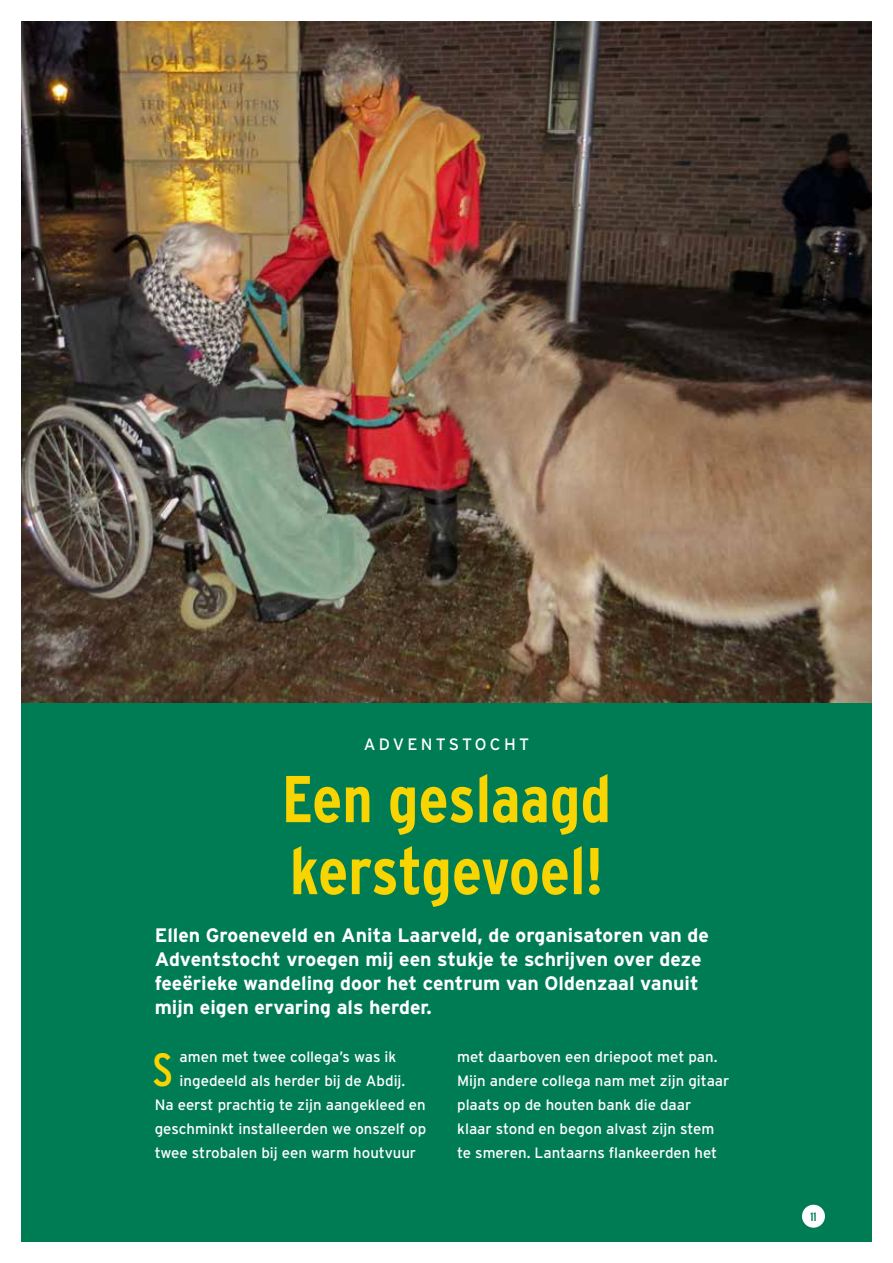
<style>
.page{position:relative;width:893px;height:1263px;background:#fff}
.page>*{position:absolute;margin:0;border:0;box-sizing:border-box;transform-origin:0 0}
.t1{font:700 condensed 66px/72px "Interstate";color:#f8d400}
.t2{font:condensed 46.5px "Interstate";color:#f8d400}
.t3{font:700 19.5px/24px "Interstate";color:#fff}
.t4{font:16.5px "Interstate";letter-spacing:.2em;color:#fff}
.t5{font:15px/24px "Interstate";color:#fff}
.t6{font:12.15px "Interstate Bold Comp";color:#007c54}
</style>
<div class="page">
<div style="left:21px;top:21px;width:851px;height:1221px;background:#007c54"></div>
<img style="left:21px;top:21px;width:851px;height:681px">
<div style="left:802px;top:1205px;width:23px;height:23px;background:#fff;border-radius:50%"></div>
<p class="t4" style="left:364px;top:735px;width:167px">ADVENTSTOCHT</p>
<h1 class="t1" style="left:282px;top:762px;width:331px">Een geslaagd kerstgevoel!</h1>
<h3 class="t3" style="left:155px;top:923px;width:556px">Ellen Groeneveld en Anita Laarveld, de organisatoren van de Adventstocht vroegen mij een stukje te schrijven over deze feeërieke wandeling door het centrum van Oldenzaal vanuit mijn eigen ervaring als herder.</h3>
<p class="t5" style="left:180px;top:1045px;width:218px">amen met twee collega’s was ik</p>
<p class="t5" style="left:180px;top:1069px;width:227px">ingedeeld als herder bij de Abdij.</p>
<p class="t5" style="left:155px;top:1093px;width:272px">Na eerst prachtig te zijn aangekleed en</p>
<p class="t5" style="left:155px;top:1117px;width:273px">geschminkt installeerden we onszelf op</p>
<p class="t5" style="left:155px;top:1141px;width:263px">twee strobalen bij een warm houtvuur</p>
<p class="t5" style="left:457px;top:1045px;width:274px">met daarboven een driepoot met pan.<br>Mijn andere collega nam met zijn gitaar plaats op de houten bank die daar klaar stond en begon alvast zijn stem te smeren. Lantaarns flankeerden het</p>
<h2 class="t2" style="left:153px;top:1044px;width:22px">S</h2>
<p class="t6" style="left:810px;top:1210px;width:7px">11</p>
</div>
